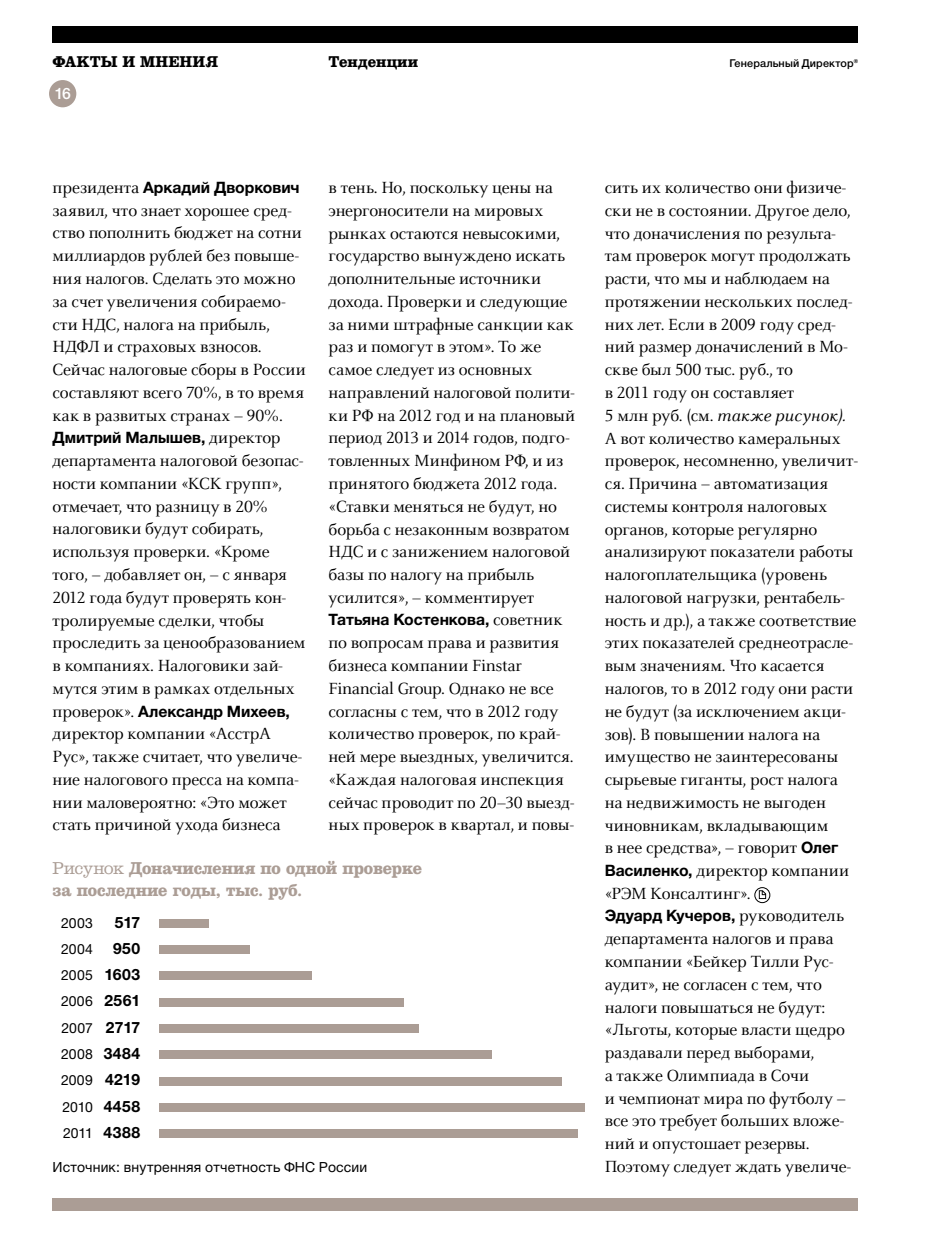
<style>
.page{position:relative;width:943px;height:1241px;background:#fff}
.page>*{position:absolute;margin:0;border:0;box-sizing:border-box;transform-origin:0 0}
.t1{font:17.85px/22.8px "GD Celestial";letter-spacing:-.005em;color:#000}
.t2{font:700 17.85px/22.8px "IN Ventura";letter-spacing:-.01em;color:#ab9d95}
.t3{font:700 16.28px "IN Ventura";letter-spacing:.01em;color:#000}
.t4{font:700 15.75px "Helvetica Neue Cyr";color:#000}
.t5{font:500 15.75px "Helvetica Neue Cyr";color:#fff}
.t6{font:14px/26.2px "Helvetica Neue Cyr";letter-spacing:.01em;color:#000;text-align:justify}
.t7{font:500 10.85px "Helvetica Neue Cyr";letter-spacing:.01em;color:#000}
.s1{font-family:"GD Celestial";font-weight:400;font-size:17.85px}
.s2{font-weight:300}
.s3{font-weight:700;font-size:15.75px}
.s4{font-style:italic}
.s5{font-family:"Helvetica Neue Cyr";font-weight:700;font-size:15.75px}
</style>
<div class="page">
<div style="left:49px;top:80px;width:27px;height:27px;background:#ab9d95;border-radius:50%"></div>
<div style="left:52px;top:26px;width:806px;height:17px;background:#000"></div>
<div style="left:52px;top:1197px;width:806px;height:13px;background:#ab9d95"></div>
<svg style="left:754px;top:887px;width:15px;height:15px"></svg>
<div style="left:754px;top:887px;width:16px;height:16px;border:1px solid #000;border-radius:50%"></div>
<svg style="left:758px;top:890px;width:8px;height:8px"></svg>
<div style="left:159px;top:919px;width:50px;height:8px;background:#ab9d95"></div>
<div style="left:159px;top:945px;width:91px;height:8px;background:#ab9d95"></div>
<div style="left:159px;top:971px;width:153px;height:9px;background:#ab9d95"></div>
<div style="left:159px;top:997px;width:245px;height:9px;background:#ab9d95"></div>
<div style="left:159px;top:1024px;width:259px;height:8px;background:#ab9d95"></div>
<div style="left:159px;top:1050px;width:333px;height:8px;background:#ab9d95"></div>
<div style="left:159px;top:1076px;width:403px;height:9px;background:#ab9d95"></div>
<div style="left:159px;top:1102px;width:426px;height:9px;background:#ab9d95"></div>
<div style="left:159px;top:1129px;width:419px;height:8px;background:#ab9d95"></div>
<p class="t3" style="left:52px;top:52px;width:167px">ФАКТЫ И МНЕНИЯ</p>
<p class="t3" style="left:328px;top:52px;width:91px">Тенденции</p>
<p class="t7" style="left:729px;top:57px;width:130px">Генеральный Директор®</p>
<p class="t5" style="left:54px;top:85px;width:18px">16</p>
<p class="t4" style="left:52px;top:179px;width:249px"><span class="s1">президента</span> Аркадий Дворкович</p>
<p class="t1" style="left:52px;top:199px;width:255px">заявил, что знает хорошее сред&shy;ство пополнить бюджет на сотни миллиардов рублей без повыше&shy;ния налогов. Сделать это можно за счет увеличения собираемо&shy;сти НДС, налога на прибыль,<br>НДФЛ и страховых взносов.<br>Сейчас налоговые сборы в России составляют всего 70%, в то время как в развитых странах – 90%.</p>
<p class="t4" style="left:52px;top:429px;width:229px">Дмитрий Малышев, <span class="s1">директор</span></p>
<p class="t1" style="left:52px;top:449px;width:254px">департамента налоговой безопас&shy;ности компании «КСК групп», отмечает, что разницу в 20% налоговики будут собирать, используя проверки. «Кроме того, – добавляет он, – с января<br>2012 года будут проверять кон&shy;тролируемые сделки, чтобы проследить за ценообразованием в компаниях. Налоговики зай&shy;мутся этим в рамках отдельных</p>
<p class="t4" style="left:52px;top:702px;width:239px"><span class="s1">проверок».</span> Александр Михеев,</p>
<p class="t1" style="left:52px;top:722px;width:251px">директор компании «АсстрА<br>Рус», также считает, что увеличе&shy;ние налогового пресса на компа&shy;нии маловероятно: «Это может стать причиной ухода бизнеса</p>
<p class="t1" style="left:328px;top:176px;width:248px">в тень. Но, поскольку цены на энергоносители на мировых рынках остаются невысокими, государство вынуждено искать дополнительные источники дохода. Проверки и следующие за ними штрафные санкции как раз и помогут в этом». То же самое следует из основных направлений налоговой полити&shy;ки РФ на 2012 год и на плановый период 2013 и 2014 годов, подго&shy;товленных Минфином РФ, и из принятого бюджета 2012 года. «Ставки меняться не будут, но борьба с незаконным возвратом<br>НДС и с занижением налоговой базы по налогу на прибыль усилится», – комментирует</p>
<p class="t4" style="left:328px;top:611px;width:235px">Татьяна Костенкова, <span class="s1">советник</span></p>
<p class="t1" style="left:328px;top:631px;width:247px">по вопросам права и развития бизнеса компании Finstar<br>Financial Group. Однако не все согласны с тем, что в 2012 году количество проверок, по край&shy;ней мере выездных, увеличится. «Каждая налоговая инспекция сейчас проводит по 20–30 выезд&shy;ных проверок в квартал, и повы-</p>
<p class="t2" style="left:53px;top:855px;width:371px"><span class="s2">Рисунок</span> Доначисления по одной проверке за последние годы, тыс. руб.</p>
<p class="t6" style="left:61px;top:909px;width:33px">2003</p>
<p class="t4" style="left:115px;top:913px;width:27px">517</p>
<p class="t6" style="left:61px;top:935px;width:33px">2004</p>
<p class="t4" style="left:113px;top:939px;width:29px">950</p>
<p class="t6" style="left:61px;top:962px;width:81px">2005 <span class="s3">1603<br></span>2006 <span class="s3">2561<br></span>2007 <span class="s3">2717<br></span>2008 <span class="s3">3484<br></span>2009 <span class="s3">4219<br></span>2010 <span class="s3">4458<br></span>2011 <span class="s3">4388</span></p>
<p class="t6" style="left:52px;top:1153px;width:316px">Источник: внутренняя отчетность ФНС России</p>
<p class="t1" style="left:604px;top:177px;width:255px">сить их количество они физиче&shy;ски не в состоянии. Другое дело, что доначисления по результа&shy;там проверок могут продолжать расти, что мы и наблюдаем на протяжении нескольких послед&shy;них лет. Если в 2009 году сред&shy;ний размер доначислений в Мо&shy;скве был 500 тыс. руб., то<br>в 2011 году он составляет<br>5 млн руб. (см. <span class="s4">также рисунок).<br></span>А вот количество камеральных проверок, несомненно, увеличит&shy;ся. Причина – автоматизация системы контроля налоговых органов, которые регулярно анализируют показатели работы налогоплательщика (уровень налоговой нагрузки, рентабель&shy;ность и др.), а также соответствие этих показателей среднеотрасле&shy;вым значениям. Что касается налогов, то в 2012 году они расти не будут (за исключением акци&shy;зов). В повышении налога на имущество не заинтересованы сырьевые гиганты, рост налога на недвижимость не выгоден чиновникам, вкладывающим<br>в нее средства», – говорит <span class="s5">Олег<br>Василенко,</span> директор компании «РЭМ Консалтинг».</p>
<p class="t4" style="left:604px;top:907px;width:241px">Эдуард Кучеров, <span class="s1">руководитель</span></p>
<p class="t1" style="left:604px;top:927px;width:248px">департамента налогов и права компании «Бейкер Тилли Рус&shy;аудит», не согласен с тем, что налоги повышаться не будут: «Льготы, которые власти щедро раздавали перед выборами,<br>а также Олимпиада в Сочи<br>и чемпионат мира по футболу – все это требует больших вложе&shy;ний и опустошает резервы.<br>Поэтому следует ждать увеличе-</p>
</div>
